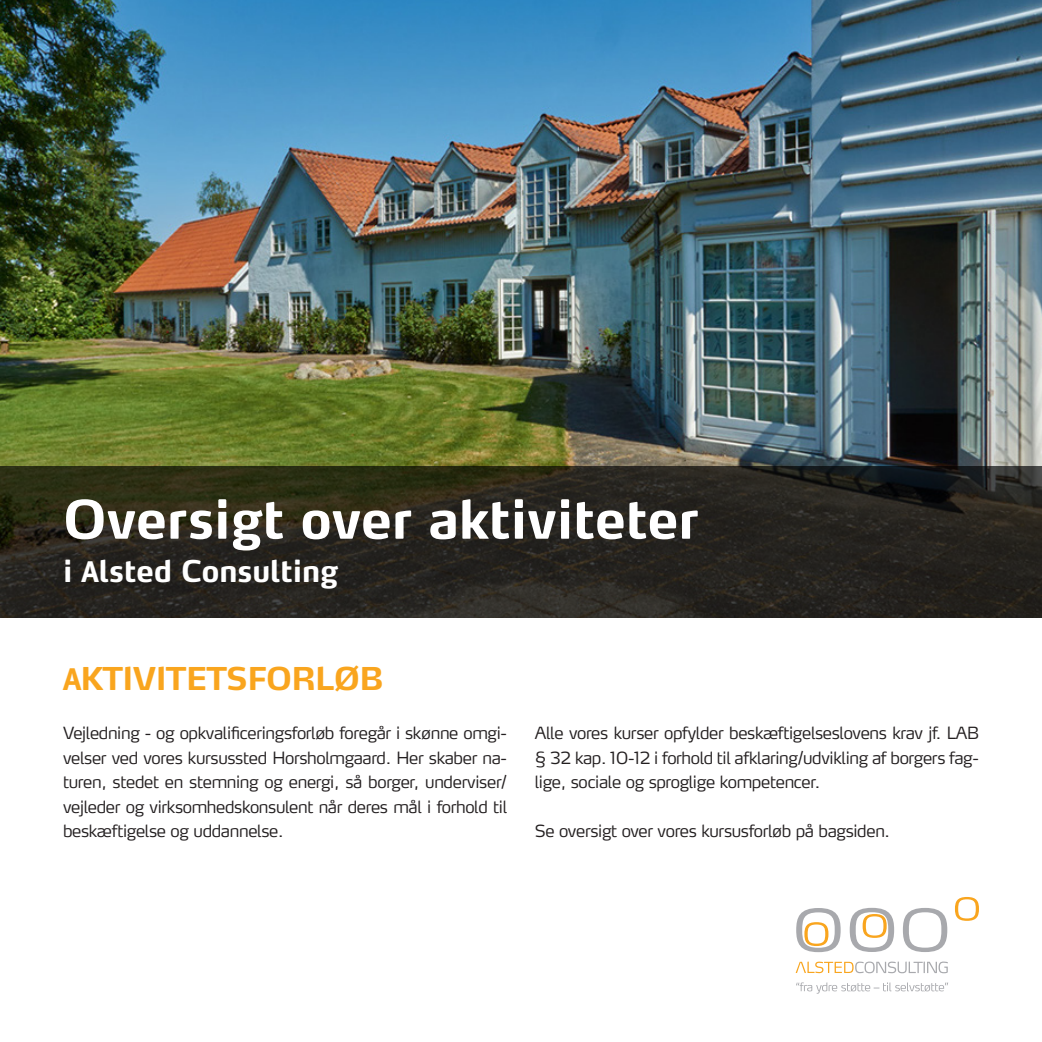
<style>
.page{position:relative;width:1042px;height:1042px;background:#fff}
.page>*{position:absolute;margin:0;border:0;box-sizing:border-box;transform-origin:0 0}
.t1{font:700 52.5px "Max TF";color:#fff}
.t2{font:700 31.15px "Max TF";letter-spacing:-.02em;color:#f9a51e}
.t3{font:700 29.75px "Max TF";color:#fff}
.t4{font:300 16.62px/24.5px "Max LF";letter-spacing:-.02em;color:#231f20;text-align:justify}
</style>
<div class="page">
<img style="left:0;top:0;width:1042px;height:466px">
<svg style="left:0;top:466px;width:1042px;height:152px;fill:#27241e"></svg>
<svg style="left:796px;top:908px;width:44px;height:44px"></svg>
<svg style="left:850px;top:908px;width:44px;height:44px"></svg>
<svg style="left:903px;top:908px;width:44px;height:44px"></svg>
<svg style="left:955px;top:897px;width:24px;height:24px"></svg>
<svg style="left:796px;top:961px;width:152px;height:12px"></svg>
<svg style="left:796px;top:982px;width:152px;height:11px"></svg>
<p class="t1" style="left:63px;top:486px;width:637px">Oversigt over aktiviteter</p>
<p class="t3" style="left:63px;top:553px;width:277px">i Alsted Consulting</p>
<p class="t2" style="left:63px;top:659px;width:322px">AKTIVITETSFORLØB</p>
<p class="t4" style="left:63px;top:721px;width:446px">Vejledning - og opkvalificeringsforløb foregår i skønne omgi&shy;velser ved vores kursussted Horsholmgaard. Her skaber na&shy;turen, stedet en stemning og energi, så borger, underviser/ vejleder og virksomhedskonsulent når deres mål i forhold til beskæftigelse og uddannelse.</p>
<p class="t4" style="left:535px;top:721px;width:446px">Alle vores kurser opfylder beskæftigelseslovens krav jf. LAB § 32 kap. 10-12 i forhold til afklaring/udvikling af borgers fag&shy;lige, sociale og sproglige kompetencer.</p>
<p class="t4" style="left:535px;top:819px;width:357px">Se oversigt over vores kursusforløb på bagsiden.</p>
</div>
